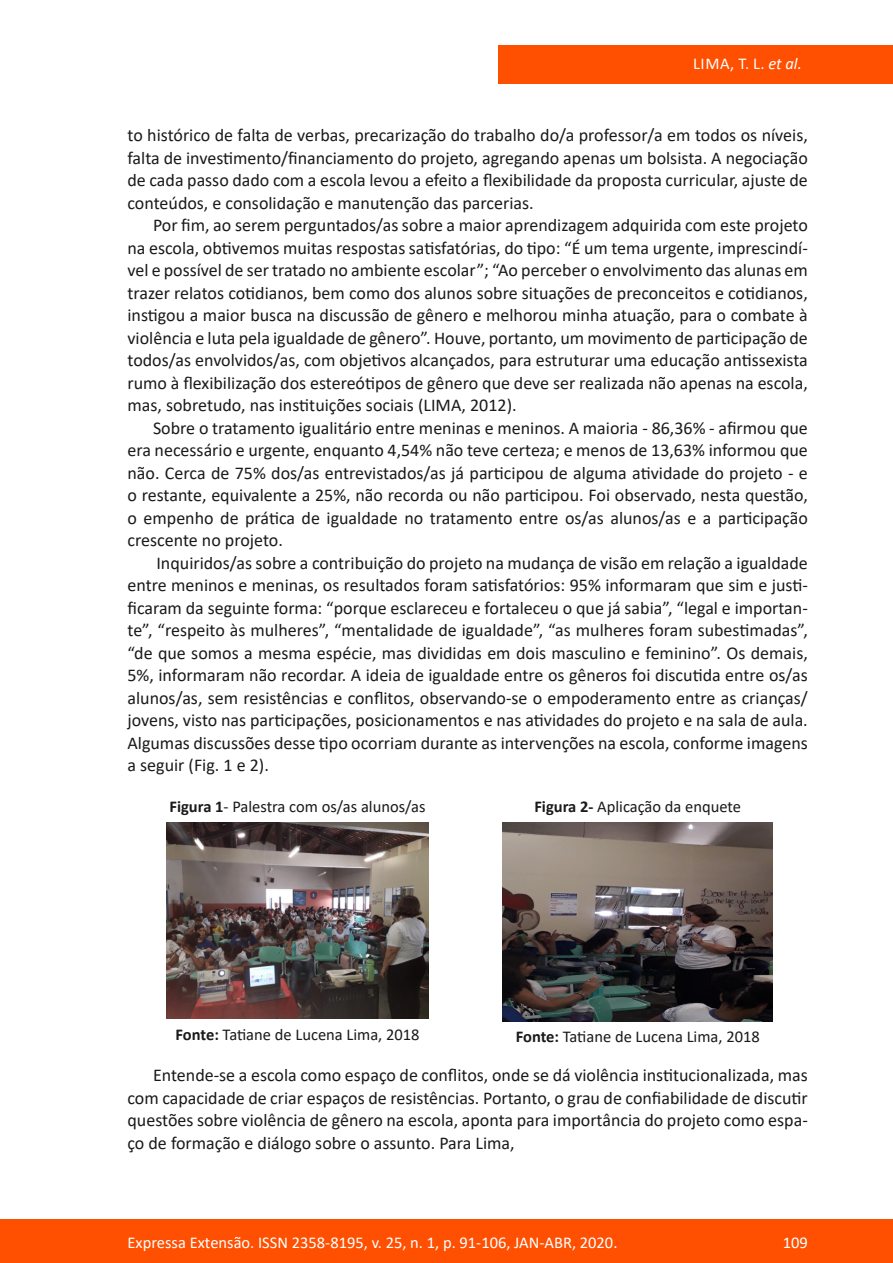
<style>
.page{position:relative;width:893px;height:1263px;background:#fff}
.page>*{position:absolute;margin:0;border:0;box-sizing:border-box;transform-origin:0 0}
.texto{font:18px/22.5px "Calibri";color:#1a1a1a;text-align:justify}
.legenda{font:16.5px "Calibri";color:#1a1a1a}
.t1{font:16.5px "Calibri";color:#fff}
.s1{font-style:italic}
.s2{font-weight:700}
</style>
<div class="page">
<div style="left:0;top:1219px;width:893px;height:44px;background:#ff4f00"></div>
<div style="left:498px;top:45px;width:395px;height:39px;background:#ff4f00"></div>
<img style="left:167px;top:822px;width:261px;height:197px">
<img style="left:503px;top:822px;width:270px;height:199px">
<p class="t1" style="left:693px;top:52px;width:110px">LIMA, T. L. <span class="s1">et al.</span></p>
<p class="texto" style="left:128px;top:123px;width:682px">to histórico de falta de verbas, precarização do trabalho do/a professor/a em todos os níveis, falta de investimento/financiamento do projeto, agregando apenas um bolsista. A negociação de cada passo dado com a escola levou a efeito a flexibilidade da proposta curricular, ajuste de conteúdos, e consolidação e manutenção das parcerias.</p>
<p class="texto" style="left:128px;top:213px;width:682px;text-indent:26px">Por fim, ao serem perguntados/as sobre a maior aprendizagem adquirida com este projeto na escola, obtivemos muitas respostas satisfatórias, do tipo: “É um tema urgente, imprescindí&shy;vel e possível de ser tratado no ambiente escolar”; “Ao perceber o envolvimento das alunas em trazer relatos cotidianos, bem como dos alunos sobre situações de preconceitos e cotidianos, instigou a maior busca na discussão de gênero e melhorou minha atuação, para o combate à violência e luta pela igualdade de gênero”. Houve, portanto, um movimento de participação de todos/as envolvidos/as, com objetivos alcançados, para estruturar uma educação antissexista rumo à flexibilização dos estereótipos de gênero que deve ser realizada não apenas na escola, mas, sobretudo, nas instituições sociais (LIMA, 2012).</p>
<p class="texto" style="left:128px;top:416px;width:682px;text-indent:26px">Sobre o tratamento igualitário entre meninas e meninos. A maioria - 86,36% - afirmou que era necessário e urgente, enquanto 4,54% não teve certeza; e menos de 13,63% informou que não. Cerca de 75% dos/as entrevistados/as já participou de alguma atividade do projeto - e o restante, equivalente a 25%, não recorda ou não participou. Foi observado, nesta questão, o empenho de prática de igualdade no tratamento entre os/as alunos/as e a participação crescente no projeto.</p>
<p class="texto" style="left:128px;top:551px;width:682px;text-indent:29px">Inquiridos/as sobre a contribuição do projeto na mudança de visão em relação a igualdade entre meninos e meninas, os resultados foram satisfatórios: 95% informaram que sim e justi&shy;ficaram da seguinte forma: “porque esclareceu e fortaleceu o que já sabia”, “legal e importan&shy;te”, “respeito às mulheres”, “mentalidade de igualdade”, “as mulheres foram subestimadas”, “de que somos a mesma espécie, mas divididas em dois masculino e feminino”. Os demais, 5%, informaram não recordar. A ideia de igualdade entre os gêneros foi discutida entre os/as alunos/as, sem resistências e conflitos, observando-se o empoderamento entre as crianças/ jovens, visto nas participações, posicionamentos e nas atividades do projeto e na sala de aula.<br>Algumas discussões desse tipo ocorriam durante as intervenções na escola, conforme imagens a seguir (Fig. 1 e 2).</p>
<p class="legenda" style="left:170px;top:795px;width:258px"><span class="s2">Figura 1</span>- Palestra com os/as alunos/as</p>
<p class="legenda" style="left:534px;top:795px;width:208px"><span class="s2">Figura 2-</span> Aplicação da enquete</p>
<p class="legenda" style="left:176px;top:1023px;width:246px"><span class="s2">Fonte:</span> Tatiane de Lucena Lima, 2018</p>
<p class="legenda" style="left:516px;top:1025px;width:246px"><span class="s2">Fonte:</span> Tatiane de Lucena Lima, 2018</p>
<p class="texto" style="left:128px;top:1063px;width:682px;text-indent:26px">Entende-se a escola como espaço de conflitos, onde se dá violência institucionalizada, mas com capacidade de criar espaços de resistências. Portanto, o grau de confiabilidade de discutir questões sobre violência de gênero na escola, aponta para importância do projeto como espa&shy;ço de formação e diálogo sobre o assunto. Para Lima,</p>
<p class="t1" style="left:128px;top:1230px;width:491px">Expressa Extensão. ISSN 2358-8195, v. 25, n. 1, p. 91-106, JAN-ABR, 2020.</p>
<p class="t1" style="left:783px;top:1230px;width:27px">109</p>
</div>
